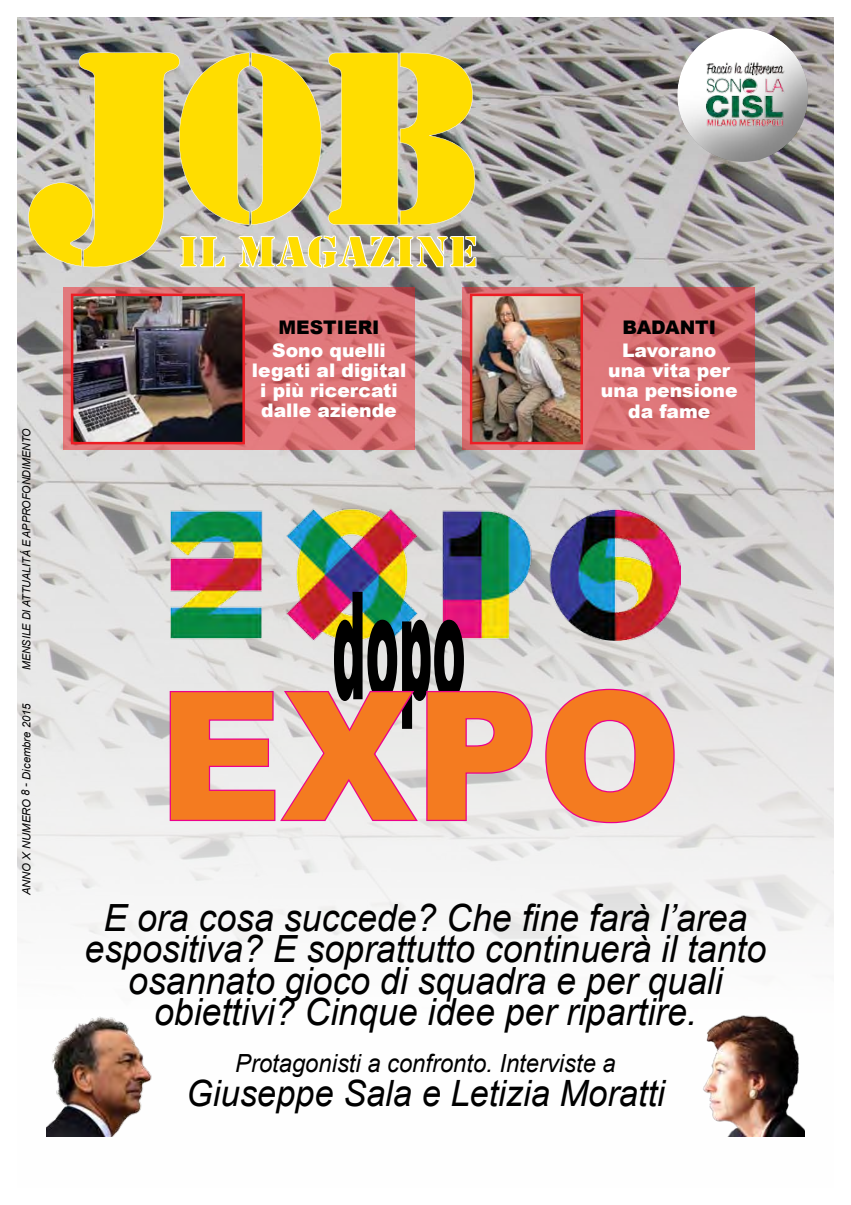
<style>
.page{position:relative;width:851px;height:1205px;background:#fff}
.page>*{position:absolute;margin:0;border:0;box-sizing:border-box;transform-origin:0 0}
.t1{font:900 178.25px "Arial";color:#f47b20;scale:.96 1}
.t2{font:900 150px "Arial";color:#000;scale:.33 1}
.t3{font:45.25px "Stencil";color:#fd0;scale:1.1 1}
.t4{font:italic 37.5px/31.2px "Arial";color:#000;text-align:center;scale:.95 1}
.t5{font:italic 36.25px "Arial";color:#000;scale:.95 1}
.t6{font:italic 25px "Arial";color:#000;scale:.95 1}
.t7{font:900 18.75px/20px "Arial";color:#fff;text-align:center}
.t8{font:900 18.75px "Arial";color:#000}
.t9{font:italic 11.25px "Arial";color:#000;scale:.95 1}
.t10{font:italic 11.25px "Arial";color:#000}
</style>
<div class="page">
<img style="left:18px;top:18px;width:815px;height:1119px">
<img style="left:170px;top:508px;width:510px;height:132px">
<svg style="left:28px;top:52px;width:448px;height:216px;background:#dbc850"></svg>
<div style="left:676px;top:28px;width:134px;height:135px;background:#000;opacity:.5"></div>
<img style="left:698px;top:51px;width:88px;height:88px">
<svg style="left:63px;top:288px;width:352px;height:162px;background:#d87072"></svg>
<img style="left:74px;top:297px;width:168px;height:144px">
<div style="left:71px;top:294px;width:174px;height:150px;border:2px solid #ed1d24"></div>
<svg style="left:462px;top:288px;width:292px;height:162px;background:#d56c6f"></svg>
<img style="left:473px;top:297px;width:107px;height:144px">
<div style="left:470px;top:294px;width:113px;height:150px;border:2px solid #ed1d24"></div>
<img style="left:47px;top:1015px;width:122px;height:121px">
<img style="left:681px;top:1015px;width:123px;height:121px">
<svg style="left:168px;top:690px;width:366px;height:132px;background:#e8d3de"></svg>
<svg style="left:544px;top:687px;width:131px;height:137px;background:#e8d3de"></svg>
<p class="t9" style="left:19px;top:670px;width:256px;rotate:-90deg">MENSILE DI ATTUALITÁ E APPROFONDIMENTO</p>
<p class="t10" style="left:19px;top:895px;width:194px;rotate:-90deg">ANNO X NUMERO 8 - Dicembre 2015</p>
<p class="t3" style="left:179px;top:226px;width:273px">IL MAGAZINE</p>
<p class="t8" style="left:278px;top:313px;width:103px">MESTIERI</p>
<p class="t7" style="left:252px;top:340px;width:156px">Sono quelli legati al digital i più ricercati dalle aziende</p>
<p class="t8" style="left:622px;top:314px;width:95px">BADANTI</p>
<p class="t7" style="left:601px;top:340px;width:138px">Lavorano una vita per una pensione da fame</p>
<h2 class="t2" style="left:332px;top:537px;width:406px">dopo</h2>
<h1 class="t1" style="left:158px;top:627px;width:546px">EXPO</h1>
<p class="t4" style="left:85px;top:903px;width:719px">E ora cosa succede? Che fine farà l’area espositiva? E soprattutto continuerà il tanto osannato gioco di squadra e per quali obiettivi? Cinque idee per ripartire.</p>
<p class="t6" style="left:235px;top:1047px;width:402px">Protagonisti a confronto. Interviste a</p>
<p class="t5" style="left:186px;top:1069px;width:505px">Giuseppe Sala e Letizia Moratti</p>
</div>
